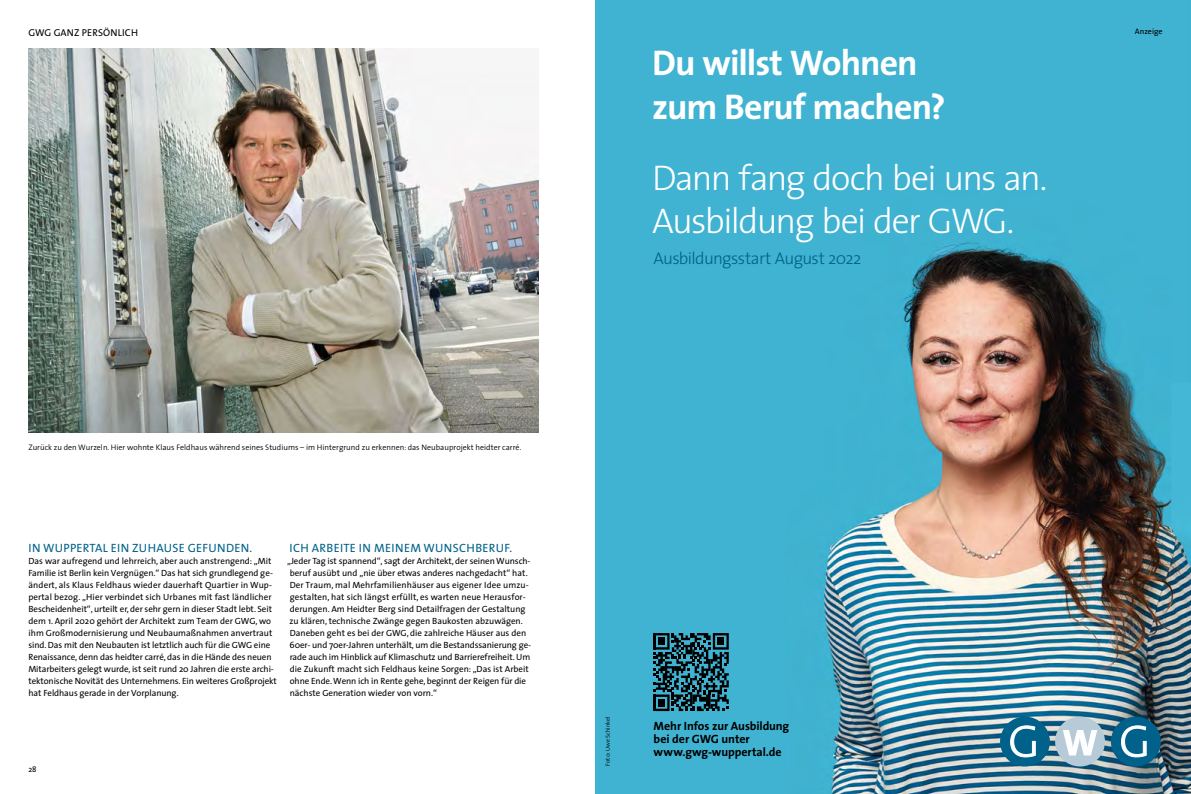
<style>
.page{position:relative;width:1191px;height:794px;background:#fff}
.page>*{position:absolute;margin:0;border:0;box-sizing:border-box;transform-origin:0 0}
.t1{font:300 35.8px "The Sans";letter-spacing:-.045em;color:#fff}
.t2{font:700 35.8px/43.6px "The Sans";letter-spacing:-.025em;color:#fff}
.t3{font:300 17px "The Sans";letter-spacing:-.04em;color:#00618a}
.Copy{font:12px "The Sans";letter-spacing:.025em;color:#00618a}
.t4{font:700 12px/13px "The Sans";letter-spacing:-.005em;color:#000}
.t5{font:10px "The Sans";letter-spacing:.015em;color:#000}
.Copy-2{font:9px/12px "The Sans";color:#000}
.Bildunterschriften{font:300 8px "The Sans";color:#000}
.t6{font:8px "The Sans";color:#000}
.Bildunterschriften-2{font:300 6px "The Sans";color:#000}
</style>
<div class="page">
<img style="left:28px;top:48px;width:511px;height:384px">
<img style="left:595px;top:0;width:596px;height:794px">
<div style="left:1000px;top:716px;width:50px;height:50px;background:#00618a;border-radius:50%"></div>
<svg style="left:1010px;top:725px;width:25px;height:32px"></svg>
<div style="left:1055px;top:716px;width:50px;height:50px;background:#b6cbd7;border-radius:50%"></div>
<div style="left:1111px;top:716px;width:49px;height:50px;background:#00618a;border-radius:50%"></div>
<svg style="left:1121px;top:725px;width:25px;height:32px"></svg>
<svg style="left:1063px;top:730px;width:34px;height:25px"></svg>
<svg style="left:653px;top:633px;width:76px;height:78px;background:#1b4f5d"></svg>
<p class="t5" style="left:28px;top:24px;width:111px">GWG GANZ PERSÖNLICH</p>
<p class="Bildunterschriften" style="left:28px;top:441px;width:494px">Zurück zu den Wurzeln. Hier wohnte Klaus Feldhaus während seines Studiums – im Hintergrund zu erkennen: das Neubauprojekt heidter carré.</p>
<p class="Copy" style="left:28px;top:538px;width:225px">IN WUPPERTAL EIN ZUHAUSE GEFUNDEN.</p>
<p class="Copy-2" style="left:28px;top:555px;width:250px">Das war aufregend und lehrreich, aber auch anstrengend: „Mit Familie ist Berlin kein Vergnügen.“ Das hat sich grundlegend ge&shy;ändert, als Klaus Feldhaus wieder dauerhaft Quartier in Wup&shy;pertal bezog. „Hier verbindet sich Urbanes mit fast ländlicher Bescheidenheit“, urteilt er, der sehr gern in dieser Stadt lebt. Seit dem 1. April 2020 gehört der Architekt zum Team der GWG, wo ihm Großmodernisierung und Neubaumaßnahmen anvertraut sind. Das mit den Neubauten ist letztlich auch für die GWG eine Renaissance, denn das heidter carré, das in die Hände des neuen Mitarbeiters gelegt wurde, ist seit rund 20 Jahren die erste archi&shy;tektonische Novität des Unternehmens. Ein weiteres Großprojekt hat Feldhaus gerade in der Vorplanung.</p>
<p class="Copy" style="left:289px;top:538px;width:224px">ICH ARBEITE IN MEINEM WUNSCHBERUF.</p>
<p class="Copy-2" style="left:287px;top:555px;width:245px">„Jeder Tag ist spannend“, sagt der Architekt, der seinen Wunsch&shy;beruf ausübt und „nie über etwas anderes nachgedacht“ hat.<br>Der Traum, mal Mehrfamilienhäuser aus eigener Idee umzu&shy;gestalten, hat sich längst erfüllt, es warten neue Herausfor&shy;derungen. Am Heidter Berg sind Detailfragen der Gestaltung zu klären, technische Zwänge gegen Baukosten abzuwägen.<br>Daneben geht es bei der GWG, die zahlreiche Häuser aus den 60er- und 70er-Jahren unterhält, um die Bestandssanierung ge&shy;rade auch im Hinblick auf Klimaschutz und Barrierefreiheit. Um die Zukunft macht sich Feldhaus keine Sorgen: „Das ist Arbeit ohne Ende. Wenn ich in Rente gehe, beginnt der Reigen für die nächste Generation wieder von vorn.“</p>
<p class="t6" style="left:28px;top:762px;width:10px">28</p>
<p class="t2" style="left:652px;top:40px;width:295px">Du willst Wohnen zum Beruf machen?</p>
<p class="t1" style="left:652px;top:148px;width:396px">Dann fang doch bei uns an.</p>
<p class="t1" style="left:652px;top:191px;width:363px">Ausbildung bei der GWG.</p>
<p class="t3" style="left:653px;top:244px;width:209px">Ausbildungsstart August 2022</p>
<p class="Bildunterschriften-2" style="left:602px;top:765px;width:51px;rotate:-90deg">Fot0: Uwe Schinkel</p>
<p class="t4" style="left:653px;top:719px;width:137px">Mehr Infos zur Ausbildung bei der GWG unter</p>
<p class="t4" style="left:653px;top:745px;width:130px">www.gwg-wuppertal.de</p>
<p class="t6" style="left:1134px;top:25px;width:29px">Anzeige</p>
</div>
